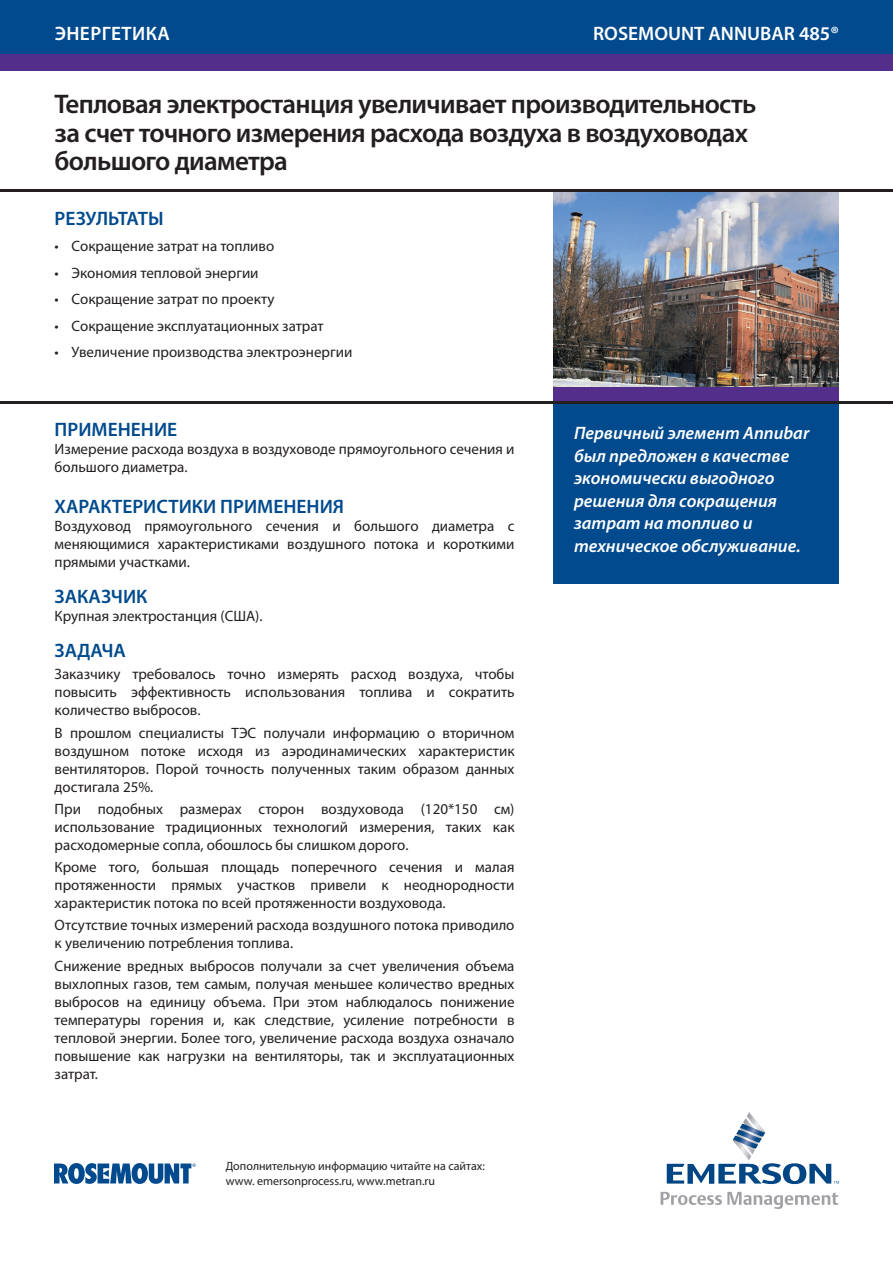
<style>
.page{position:relative;width:893px;height:1263px;background:#fff}
.page>*{position:absolute;margin:0;border:0;box-sizing:border-box;transform-origin:0 0}
.t1{font:600 27px/28.5px "Myriad Pro";letter-spacing:-.025em;color:#231f20}
.t2{font:600 19.5px "Myriad Pro";color:#004a8d}
.t3{font:600 19.5px "Myriad Pro";color:#fff}
.t4{font:600 19.5px "Myriad Pro";letter-spacing:.02em;color:#fff}
.t5{font:600 19.5px "Myriad Pro";letter-spacing:-.02em;color:#004a8d}
.t6{font:italic 600 18px/22.5px "Myriad Pro";color:#fff}
.t7{font:15px/18px "Myriad Pro";color:#231f20;text-align:justify}
.t8{font:12px/14.4px "Myriad Pro";color:#231f20}
</style>
<div class="page">
<img style="left:553px;top:191px;width:286px;height:196px">
<div style="left:553px;top:404px;width:286px;height:180px;background:#004a8d"></div>
<div style="left:0;top:0;width:893px;height:54px;background:#004a8d"></div>
<div style="left:0;top:54px;width:893px;height:17px;background:#532e8a"></div>
<div style="left:553px;top:387px;width:286px;height:16px;background:#532e8a"></div>
<hr style="left:0;top:189px;width:893px;height:2px;background:#231f20">
<hr style="left:0;top:402px;width:893px;height:2px;background:#231f20">
<svg style="left:667px;top:1112px;width:172px;height:72px"></svg>
<svg style="left:661px;top:1192px;width:177px;height:17px"></svg>
<svg style="left:54px;top:1163px;width:142px;height:21px"></svg>
<h2 class="t4" style="left:55px;top:23px;width:117px">ЭНЕРГЕТИКА</h2>
<h2 class="t3" style="left:593px;top:23px;width:247px">ROSEMOUNT ANNUBAR 485®</h2>
<h1 class="t1" style="left:55px;top:90px;width:703px">Тепловая электростанция увеличивает производительность за счет точного измерения расхода воздуха в воздуховодах большого диаметра</h1>
<h2 class="t5" style="left:55px;top:207px;width:111px">РЕЗУЛЬТАТЫ</h2>
<p class="t7" style="left:55px;top:237px;width:221px">• Сокращение затрат на топливо</p>
<p class="t7" style="left:55px;top:264px;width:205px">• Экономия тепловой энергии</p>
<p class="t7" style="left:55px;top:290px;width:222px">• Сокращение затрат по проекту</p>
<p class="t7" style="left:55px;top:317px;width:271px">• Сокращение эксплуатационных затрат</p>
<p class="t7" style="left:55px;top:343px;width:299px">• Увеличение производства электроэнергии</p>
<h2 class="t2" style="left:55px;top:418px;width:124px">ПРИМЕНЕНИЕ</h2>
<p class="t7" style="left:55px;top:440px;width:461px">Измерение расхода воздуха в воздуховоде прямоугольного сечения и большого диаметра.</p>
<h2 class="t2" style="left:55px;top:496px;width:291px">ХАРАКТЕРИСТИКИ ПРИМЕНЕНИЯ</h2>
<p class="t7" style="left:55px;top:517px;width:461px">Воздуховод прямоугольного сечения и большого диаметра с меняющимися характеристиками воздушного потока и короткими прямыми участками.</p>
<h2 class="t2" style="left:55px;top:586px;width:94px">ЗАКАЗЧИК</h2>
<p class="t7" style="left:55px;top:607px;width:210px">Крупная электростанция (США).</p>
<h2 class="t2" style="left:55px;top:640px;width:73px">ЗАДАЧА</h2>
<p class="t7" style="left:55px;top:666px;width:461px">Заказчику требовалось точно измерять расход воздуха, чтобы повысить эффективность использования топлива и сократить количество выбросов.</p>
<p class="t7" style="left:55px;top:724px;width:461px">В прошлом специалисты ТЭС получали информацию о вторичном воздушном потоке исходя из аэродинамических характеристик вентиляторов. Порой точность полученных таким образом данных достигала 25%.</p>
<p class="t7" style="left:55px;top:800px;width:461px">При подобных размерах сторон воздуховода (120*150 см) использование традиционных технологий измерения, таких как расходомерные сопла, обошлось бы слишком дорого.</p>
<p class="t7" style="left:55px;top:858px;width:461px">Кроме того, большая площадь поперечного сечения и малая протяженности прямых участков привели к неоднородности характеристик потока по всей протяженности воздуховода.</p>
<p class="t7" style="left:55px;top:917px;width:461px">Отсутствие точных измерений расхода воздушного потока приводило к увеличению потребления топлива.</p>
<p class="t7" style="left:55px;top:957px;width:461px">Снижение вредных выбросов получали за счет увеличения объема выхлопных газов, тем самым, получая меньшее количество вредных выбросов на единицу объема. При этом наблюдалось понижение температуры горения и, как следствие, усиление потребности в тепловой энергии. Более того, увеличение расхода воздуха означало повышение как нагрузки на вентиляторы, так и эксплуатационных затрат.</p>
<p class="t8" style="left:226px;top:1159px;width:261px">Дополнительную информацию читайте на сайтах: www. emersonprocess.ru, www.metran.ru</p>
<p class="t6" style="left:574px;top:422px;width:237px">Первичный элемент Annubar был предложен в качестве экономически выгодного решения для сокращения затрат на топливо и техническое обслуживание.</p>
</div>
